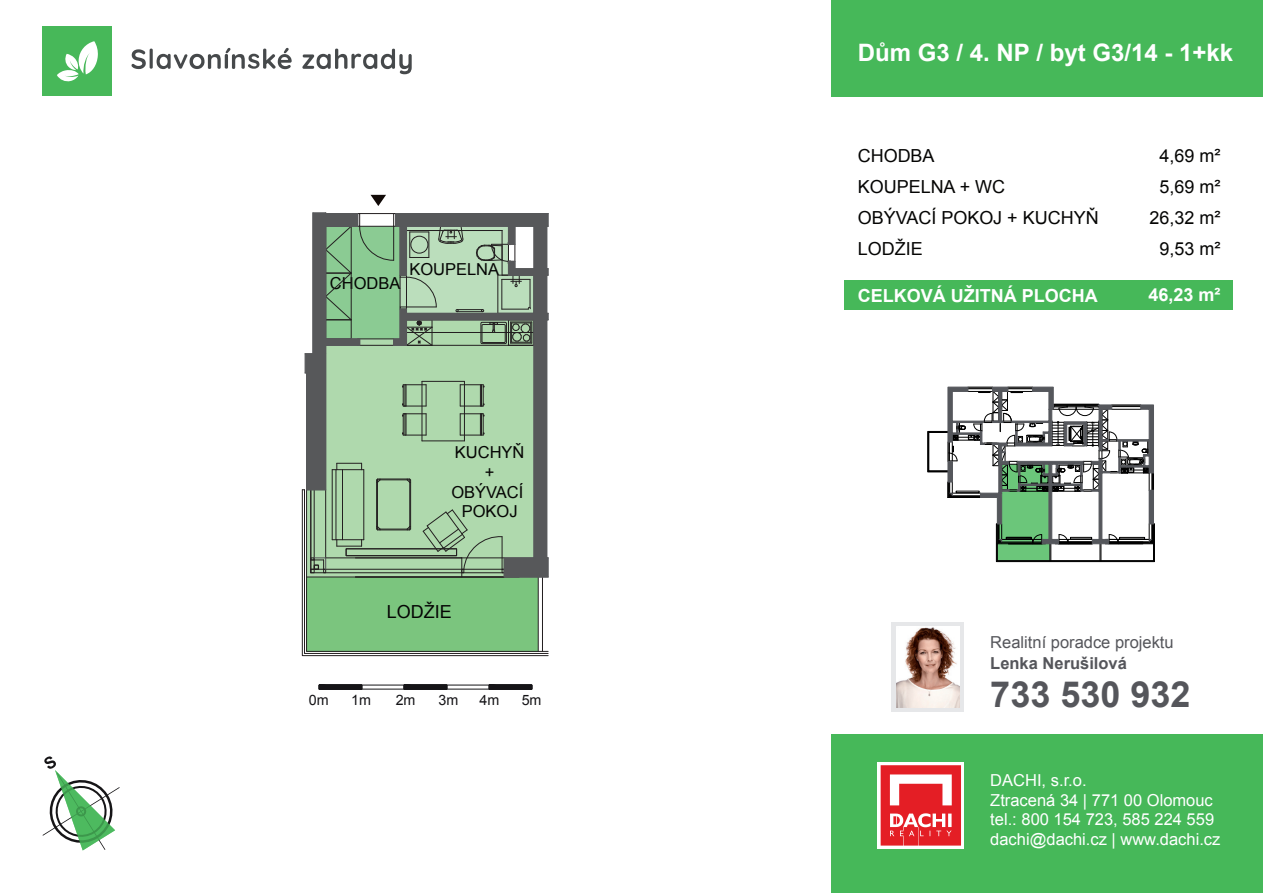
<style>
.page{position:relative;width:1263px;height:893px;background:#fff}
.page>*{position:absolute;margin:0;border:0;box-sizing:border-box;transform-origin:0 0}
.t1{font:700 36px "Arial";color:#55565b}
.t2{font:700 24px "Arial";color:#fff}
.t3{font:18px "Arial";color:#050504}
.t4{font:700 18px "Arial";color:#fff}
.t5{font:16.5px/19.8px "Arial";color:#fff}
.t6{font:16.5px/19.8px "Arial";color:#050504;text-align:center}
.t7{font:16.5px "Arial";color:#55565b}
.t8{font:700 16.5px "Arial";color:#55565b}
.t9{font:14.25px "Arial";color:#151417}
</style>
<div class="page">
<svg style="left:43px;top:756px;width:77px;height:94px"></svg>
<svg style="left:318px;top:684px;width:215px;height:6px"></svg>
<div style="left:319px;top:685px;width:213px;height:4px;border:1px solid #151417"></div>
<div style="left:832px;top:734px;width:431px;height:159px;background:#46b859"></div>
<div style="left:996px;top:524px;width:159px;height:38px;border:1px solid #000"></div>
<div style="left:927px;top:431px;width:21px;height:41px;border:1px solid #000"></div>
<div style="left:928px;top:432px;width:20px;height:39px;border:1px solid #000"></div>
<svg style="left:929px;top:387px;width:226px;height:174px"></svg>
<svg style="left:302px;top:489px;width:247px;height:167px;background:#7ebe81"></svg>
<svg style="left:304px;top:212px;width:245px;height:366px"></svg>
<svg style="left:313px;top:225px;width:203px;height:345px;background:#9bc09b"></svg>
<svg style="left:370px;top:195px;width:16px;height:11px"></svg>
<svg style="left:892px;top:623px;width:72px;height:89px"></svg>
<img style="left:896px;top:627px;width:63px;height:80px">
<div style="left:878px;top:762px;width:86px;height:86px;background:#fff"></div>
<svg style="left:881px;top:765px;width:80px;height:81px"></svg>
<div style="left:832px;top:0;width:431px;height:97px;background:#46b859"></div>
<div style="left:844px;top:280px;width:389px;height:30px;background:#46b859"></div>
<div style="left:43px;top:26px;width:69px;height:70px;background:#47b859"></div>
<svg style="left:57px;top:41px;width:41px;height:41px"></svg>
<svg style="left:132px;top:48px;width:160px;height:21px"></svg>
<svg style="left:302px;top:49px;width:110px;height:25px"></svg>
<p class="t6" style="left:330px;top:274px;width:72px">CHODBA</p>
<p class="t6" style="left:409px;top:260px;width:91px">KOUPELNA</p>
<p class="t6" style="left:451px;top:442px;width:75px">KUCHYŇ +<br>OBÝVACÍ<br>POKOJ</p>
<p class="t3" style="left:387px;top:600px;width:66px">LODŽIE</p>
<p class="t9" style="left:309px;top:691px;width:21px">0m</p>
<p class="t9" style="left:351px;top:690px;width:21px">1m</p>
<p class="t9" style="left:396px;top:691px;width:21px">2m</p>
<p class="t9" style="left:439px;top:691px;width:21px">3m</p>
<p class="t9" style="left:479px;top:691px;width:21px">4m</p>
<p class="t9" style="left:522px;top:690px;width:21px">5m</p>
<h2 class="t2" style="left:858px;top:37px;width:377px">Dům G3 / 4. NP / byt G3/14 - 1+kk</h2>
<p class="t3" style="left:858px;top:144px;width:78px">CHODBA</p>
<p class="t3" style="left:1159px;top:144px;width:62px">4,69 m²</p>
<p class="t3" style="left:858px;top:175px;width:149px">KOUPELNA + WC</p>
<p class="t3" style="left:1159px;top:175px;width:62px">5,69 m²</p>
<p class="t3" style="left:858px;top:206px;width:243px">OBÝVACÍ POKOJ + KUCHYŇ</p>
<p class="t3" style="left:1149px;top:206px;width:72px">26,32 m²</p>
<p class="t3" style="left:858px;top:237px;width:66px">LODŽIE</p>
<p class="t3" style="left:1159px;top:237px;width:62px">9,53 m²</p>
<p class="t4" style="left:858px;top:284px;width:241px">CELKOVÁ UŽITNÁ PLOCHA</p>
<p class="t4" style="left:1148px;top:282px;width:74px">46,23 m²</p>
<p class="t7" style="left:990px;top:631px;width:185px">Realitní poradce projektu</p>
<p class="t8" style="left:990px;top:652px;width:138px">Lenka Nerušilová</p>
<h1 class="t1" style="left:990px;top:671px;width:202px">733 530 932</h1>
<p class="t5" style="left:990px;top:770px;width:232px">DACHI, s.r.o.<br>Ztracená 34 | 771 00 Olomouc tel.: 800 154 723, 585 224 559 dachi@dachi.cz | www.dachi.cz</p>
</div>
